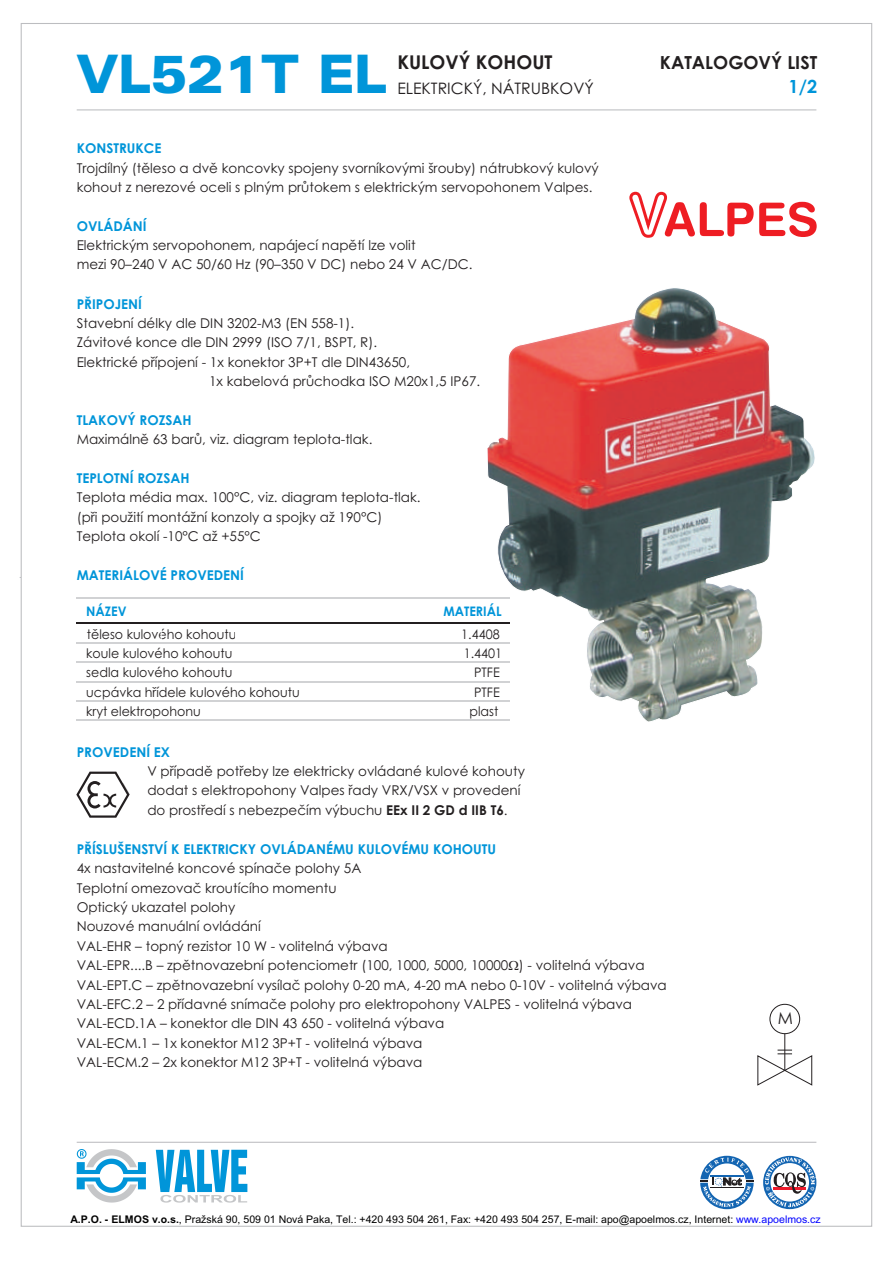
<style>
.page{position:relative;width:893px;height:1263px;background:#fff}
.page>*{position:absolute;margin:0;border:0;box-sizing:border-box;transform-origin:0 0}
.t1{font:900 expanded 53.25px "Zurich BT";color:#0095d9;scale:.91 1}
.t2{font:700 18.9px "Century Gothic";color:#231f20}
.t3{font:700 18.15px "Century Gothic";color:#0095d9}
.t4{font:700 18px "Century Gothic";color:#231f20}
.t5{font:16.5px "Century Gothic";color:#231f20}
.t6{font:15.75px "Century Gothic";color:#231f20}
.t7{font:13.5px/19.4px "Century Gothic";color:#231f20}
.t8{font:700 13.5px "Century Gothic";color:#0095d9}
.t9{font:13.2px "Century Gothic";color:#231f20;scale:.96 1}
.t10{font:700 13.2px "Century Gothic";color:#0095d9;scale:.96 1}
.t11{font:10.5px "Arial";color:#000}
.s1{font-weight:700}
.s2{color:#00f}
</style>
<div class="page">
<hr style="left:77px;top:109px;width:739px;height:1px;background:#bcbdc0">
<svg style="left:77px;top:1149px;width:69px;height:53px"></svg>
<svg style="left:156px;top:1150px;width:91px;height:52px"></svg>
<hr style="left:77px;top:1142px;width:739px;height:1px;background:#bcbdc0">
<svg style="left:763px;top:1156px;width:53px;height:53px"></svg>
<svg style="left:765px;top:1157px;width:51px;height:50px"></svg>
<svg style="left:700px;top:1156px;width:54px;height:53px"></svg>
<hr style="left:710px;top:1175px;width:33px;height:1px;background:#1365b2">
<hr style="left:710px;top:1187px;width:33px;height:1px;background:#231f20">
<svg style="left:76px;top:772px;width:54px;height:46px"></svg>
<hr style="left:77px;top:643px;width:433px;height:1px;background:#d1d2d4">
<hr style="left:77px;top:597px;width:433px;height:1px;background:#d1d2d4">
<hr style="left:77px;top:622px;width:433px;height:1px;background:#231f20">
<hr style="left:77px;top:662px;width:433px;height:1px;background:#d1d2d4">
<hr style="left:77px;top:681px;width:433px;height:1px;background:#d1d2d4">
<hr style="left:77px;top:700px;width:433px;height:1px;background:#d1d2d4">
<hr style="left:77px;top:719px;width:433px;height:1px;background:#d1d2d4">
<hr style="left:784px;top:1034px;width:1px;height:36px;background:#231f20">
<div style="left:769px;top:1004px;width:31px;height:30px;border:1px solid #231f20;border-radius:50%"></div>
<svg style="left:757px;top:1050px;width:55px;height:36px"></svg>
<svg style="left:629px;top:191px;width:188px;height:47px"></svg>
<svg style="left:487px;top:288px;width:328px;height:434px"></svg>
<h2 class="t2" style="left:397px;top:55px;width:157px">KULOVÝ KOHOUT</h2>
<p class="t6" style="left:397px;top:82px;width:198px">ELEKTRICKÝ, NÁTRUBKOVÝ</p>
<h1 class="t1" style="left:77px;top:53px;width:342px">VL521T EL</h1>
<h3 class="t4" style="left:660px;top:55px;width:159px">KATALOGOVÝ LIST</h3>
<h3 class="t3" style="left:788px;top:80px;width:30px">1/2</h3>
<p class="t8" style="left:77px;top:143px;width:86px">KONSTRUKCE</p>
<p class="t7" style="left:77px;top:159px;width:523px">Trojdílný (těleso a dvě koncovky spojeny svorníkovými šrouby) nátrubkový kulový kohout z nerezové oceli s plným průtokem s elektrickým servopohonem Valpes.</p>
<p class="t8" style="left:77px;top:221px;width:71px">OVLÁDÁNÍ</p>
<p class="t7" style="left:77px;top:237px;width:397px">Elektrickým servopohonem, napájecí napětí lze volit<br>mezi 90–240 V AC 50/60 Hz (90–350 V DC) nebo 24 V AC/DC.</p>
<p class="t8" style="left:77px;top:298px;width:67px">PŘIPOJENÍ</p>
<p class="t7" style="left:77px;top:315px;width:279px">Stavební délky dle DIN 3202-M3 (EN 558-1).</p>
<p class="t7" style="left:77px;top:334px;width:302px">Závitové konce dle DIN 2999 (ISO 7/1, BSPT, R).</p>
<p class="t7" style="left:77px;top:353px;width:335px">Elektrické přípojení - 1x konektor 3P+T dle DIN43650,</p>
<p class="t7" style="left:209px;top:372px;width:273px">1x kabelová průchodka ISO M20x1,5 IP67.</p>
<p class="t8" style="left:77px;top:415px;width:116px">TLAKOVÝ ROZSAH</p>
<p class="t7" style="left:77px;top:431px;width:297px">Maximálně 63 barů, viz. diagram teplota-tlak.</p>
<p class="t8" style="left:77px;top:473px;width:114px">TEPLOTNÍ ROZSAH</p>
<p class="t7" style="left:77px;top:489px;width:345px">Teplota média max. 100°C, viz. diagram teplota-tlak. (při použití montážní konzoly a spojky až 190°C)<br>Teplota okolí -10°C až +55°C</p>
<p class="t8" style="left:77px;top:570px;width:169px">MATERIÁLOVÉ PROVEDENÍ</p>
<p class="t10" style="left:86px;top:606px;width:44px">NÁZEV</p>
<p class="t10" style="left:443px;top:606px;width:62px">MATERIÁL</p>
<p class="t9" style="left:87px;top:629px;width:157px">těleso kulového kohoutu</p>
<p class="t9" style="left:461px;top:629px;width:42px">1.4408</p>
<p class="t9" style="left:86px;top:648px;width:154px">koule kulového kohoutu</p>
<p class="t9" style="left:464px;top:648px;width:42px">1.4401</p>
<p class="t9" style="left:86px;top:667px;width:154px">sedla kulového kohoutu</p>
<p class="t9" style="left:474px;top:667px;width:28px">PTFE</p>
<p class="t9" style="left:86px;top:687px;width:224px">ucpávka hřídele kulového kohoutu</p>
<p class="t9" style="left:474px;top:687px;width:28px">PTFE</p>
<p class="t9" style="left:86px;top:706px;width:121px">kryt elektropohonu</p>
<p class="t9" style="left:469px;top:706px;width:32px">plast</p>
<p class="t8" style="left:77px;top:746px;width:95px">PROVEDENÍ EX</p>
<p class="t7" style="left:147px;top:762px;width:379px">V případě potřeby lze elektricky ovládané kulové kohouty dodat s elektropohony Valpes řady VRX/VSX v provedení do prostředí s nebezpečím výbuchu <span class="s1">EEx II 2 GD d IIB T6</span>.</p>
<p class="t8" style="left:77px;top:844px;width:421px">PŘÍSLUŠENSTVÍ K ELEKTRICKY OVLÁDANÉMU KULOVÉMU KOHOUTU</p>
<p class="t7" style="left:77px;top:860px;width:592px">4x nastavitelné koncové spínače polohy 5A<br>Teplotní omezovač kroutícího momentu<br>Optický ukazatel polohy<br>Nouzové manuální ovládání<br>VAL-EHR – topný rezistor 10 W - volitelná výbava<br>VAL-EPR....B – zpětnovazební potenciometr (100, 1000, 5000, 10000 ) - volitelná výbava VAL-EPT.C – zpětnovazební vysílač polohy 0-20 mA, 4-20 mA nebo 0-10V - volitelná výbava VAL-EFC.2 – 2 přídavné snímače polohy pro elektropohony VALPES - volitelná výbava VAL-ECD.1A – konektor dle DIN 43 650 - volitelná výbava<br>VAL-ECM.1 – 1x konektor M12 3P+T - volitelná výbava<br>VAL-ECM.2 – 2x konektor M12 3P+T - volitelná výbava</p>
<p class="t5" style="left:778px;top:1012px;width:17px">M</p>
<p class="t11" style="left:71px;top:1213px;width:752px"><span class="s1">A.P.O. - ELMOS v.o.s.</span>, Pražská 90, 509 01 Nová Paka, Tel.: +420 493 504 261, Fax: +420 493 504 257, E-mail: apo@apoelmos.cz, Internet: <span class="s2">www.apoelmos.cz</span></p>
</div>
